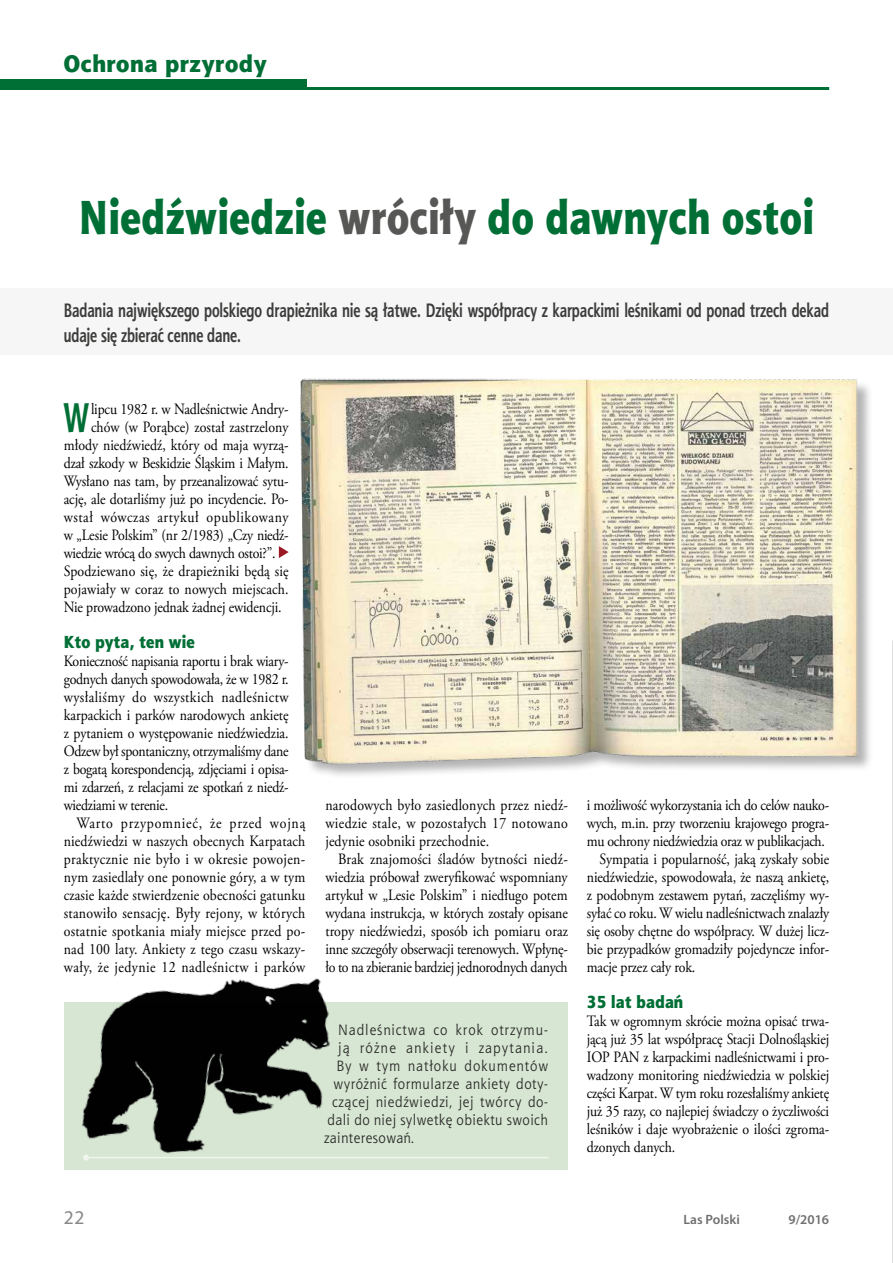
<style>
.page{position:relative;width:893px;height:1263px;background:#fff}
.page>*{position:absolute;margin:0;border:0;box-sizing:border-box;transform-origin:0 0}
.t1{font:48px "Aerton Cnd TTEFN Black";letter-spacing:.02em;color:#006f35}
.t2{font:700 41.55px "Aerton Cnd TTEFN";color:#006f35;scale:.88 1}
.t3{font:24px "Aerton Cnd TTEFN Black";letter-spacing:.03em;color:#006f35;scale:1.2 1}
.t4{font:700 19.5px/24.8px "Aerton Cnd TTEFN";color:#3c3c3b;scale:.9 1}
.t5{font:19.5px "Myriad Pro";color:#878787}
.t6{font:17.55px "Aerton Cnd TTEFN Black";letter-spacing:.02em;color:#006f35;scale:1.11 1}
.t7{font:15.75px/18px "Adobe Garamond Pro";letter-spacing:-.01em;color:#000;text-align:justify;scale:.88 1}
.t8{font:15.75px "Adobe Garamond Pro";letter-spacing:.01em;color:#000;scale:.88 1}
.t9{font:15.75px "Adobe Garamond Pro";letter-spacing:.04em;color:#000;scale:.88 1}
.t10{font:15px "Aerton TTEFN";letter-spacing:.045em;color:#282827;scale:.95 1}
.t11{font:15px "Aerton TTEFN";letter-spacing:.065em;color:#282827;scale:.95 1}
.t12{font:15px "Aerton TTEFN";letter-spacing:.085em;color:#282827;scale:.95 1}
.t13{font:600 13.5px "Myriad Pro";color:#706f6f}
.s1{color:#575756}
</style>
<div class="page">
<div style="left:0;top:79px;width:307px;height:11px;background:#006f35"></div>
<hr style="left:0;top:87px;width:829px;height:3px;background:#006f35">
<div style="left:0;top:288px;width:893px;height:67px;background:#f6f6f6"></div>
<svg style="left:279px;top:546px;width:10px;height:12px"></svg>
<div style="left:302px;top:380px;width:571px;height:399px;background:#000;opacity:.3"></div>
<img style="left:300px;top:378px;width:557px;height:396px">
<svg style="left:892px;top:640px;width:1px;height:623px"></svg>
<div style="left:64px;top:1002px;width:504px;height:168px;background:#d7e6d2"></div>
<hr style="left:86px;top:1157px;width:463px;height:1px;background:#eff5ee">
<img style="left:82px;top:978px;width:248px;height:183px">
<h3 class="t3" style="left:64px;top:49px;width:170px">Ochrona przyrody</h3>
<h1 class="t1" style="left:80px;top:187px;width:735px">Niedźwiedzie <span class="s1">wróciły</span> do dawnych ostoi</h1>
<p class="t4" style="left:64px;top:298px;width:852px">Badania największego polskiego drapieżnika nie są łatwe. Dzięki współpracy z karpackimi leśnikami od ponad trzech dekad udaje się zbierać cenne dane.</p>
<h2 class="t2" style="left:64px;top:392px;width:31px">W</h2>
<p class="t7" style="left:91px;top:401px;width:226px">lipcu 1982 r. w Nadleśnictwie Andry-</p>
<p class="t7" style="left:91px;top:419px;width:226px">chów (w Porąbce) został zastrzelony</p>
<p class="t7" style="left:64px;top:437px;width:257px">młody niedźwiedź, który od maja wyrzą-</p>
<p class="t7" style="left:64px;top:455px;width:257px">dzał szkody w Beskidzie Śląskim i Małym.</p>
<p class="t7" style="left:64px;top:473px;width:257px">Wysłano nas tam, by przeanalizować sytu-</p>
<p class="t7" style="left:64px;top:491px;width:257px">ację, ale dotarliśmy już po incydencie. Po-</p>
<p class="t9" style="left:64px;top:508px;width:257px">wstał wówczas artykuł opublikowany</p>
<p class="t7" style="left:64px;top:527px;width:257px">w „Lesie Polskim” (nr 2/1983) „Czy niedź-</p>
<p class="t7" style="left:64px;top:545px;width:242px">wiedzie wrócą do swych dawnych ostoi?”.</p>
<p class="t8" style="left:64px;top:562px;width:257px">Spodziewano się, że drapieżniki będą się</p>
<p class="t8" style="left:64px;top:580px;width:257px">pojawiały w coraz to nowych miejscach.</p>
<p class="t7" style="left:64px;top:599px;width:249px">Nie prowadzono jednak żadnej ewidencji.</p>
<p class="t6" style="left:64px;top:631px;width:120px">Kto pyta, ten wie</p>
<p class="t7" style="left:64px;top:653px;width:257px">Konieczność napisania raportu i brak wiary&shy;godnych danych spowodowała, że w 1982 r. wysłaliśmy do wszystkich nadleśnictw karpackich i parków narodowych ankietę z pytaniem o występowanie niedźwiedzia.<br>Odzew był spontaniczny, otrzymaliśmy dane z bogatą korespondencją, zdjęciami i opisa&shy;mi zdarzeń, z relacjami ze spotkań z niedź&shy;wiedziami w terenie.</p>
<p class="t7" style="left:64px;top:815px;width:276px;text-indent:13px">Warto przypomnieć, że przed wojną niedźwiedzi w naszych obecnych Karpatach praktycznie nie było i w okresie powojen&shy;nym zasiedlały one ponownie góry, a w tym czasie każde stwierdzenie obecności gatunku stanowiło sensację. Były rejony, w których ostatnie spotkania miały miejsce przed po&shy;nad 100 laty. Ankiety z tego czasu wskazy&shy;wały, że jedynie 12 nadleśnictw i parków</p>
<p class="t7" style="left:325px;top:797px;width:277px">narodowych było zasiedlonych przez niedź&shy;wiedzie stale, w pozostałych 17 notowano jedynie osobniki przechodnie.</p>
<p class="t7" style="left:325px;top:851px;width:277px;text-indent:13px">Brak znajomości śladów bytności niedź&shy;wiedzia próbował zweryfikować wspomniany artykuł w „Lesie Polskim” i niedługo potem wydana instrukcja, w których zostały opisane tropy niedźwiedzi, sposób ich pomiaru oraz inne szczegóły obserwacji terenowych. Wpłynę&shy;ło to na zbieranie bardziej jednorodnych danych</p>
<p class="t11" style="left:338px;top:1021px;width:223px">Nadleśnictwa co krok otrzymu-</p>
<p class="t12" style="left:338px;top:1039px;width:223px">ją różne ankiety i zapytania.</p>
<p class="t10" style="left:337px;top:1057px;width:224px">By w tym natłoku dokumentów</p>
<p class="t10" style="left:334px;top:1075px;width:227px">wyróżnić formularze ankiety doty-</p>
<p class="t10" style="left:332px;top:1093px;width:229px">czącej niedźwiedzi, jej twórcy do-</p>
<p class="t10" style="left:328px;top:1111px;width:234px">dali do niej sylwetkę obiektu swoich</p>
<p class="t10" style="left:324px;top:1129px;width:96px">zainteresowań.</p>
<p class="t7" style="left:587px;top:797px;width:277px">i możliwość wykorzystania ich do celów nauko-</p>
<p class="t7" style="left:587px;top:815px;width:277px">wych, m.in. przy tworzeniu krajowego progra-</p>
<p class="t7" style="left:587px;top:833px;width:272px">mu ochrony niedźwiedzia oraz w publikacjach.</p>
<p class="t7" style="left:600px;top:851px;width:263px">Sympatia i popularność, jaką zyskały sobie</p>
<p class="t7" style="left:587px;top:869px;width:277px">niedźwiedzie, spowodowała, że naszą ankietę,</p>
<p class="t7" style="left:587px;top:887px;width:277px">z podobnym zestawem pytań, zaczęliśmy wy-</p>
<p class="t7" style="left:587px;top:905px;width:277px">syłać co roku. W wielu nadleśnictwach znalazły</p>
<p class="t7" style="left:587px;top:923px;width:277px">się osoby chętne do współpracy. W dużej licz-</p>
<p class="t7" style="left:587px;top:941px;width:277px">bie przypadków gromadziły pojedyncze infor-</p>
<p class="t7" style="left:587px;top:959px;width:125px">macje przez cały rok.</p>
<p class="t6" style="left:587px;top:991px;width:88px">35 lat badań</p>
<p class="t7" style="left:587px;top:1013px;width:277px">Tak w ogromnym skrócie można opisać trwa&shy;jącą już 35 lat współpracę Stacji Dolnośląskiej IOP PAN z karpackimi nadleśnictwami i pro&shy;wadzony monitoring niedźwiedzia w polskiej części Karpat. W tym roku rozesłaliśmy ankietę już 35 razy, co najlepiej świadczy o życzliwości leśników i daje wyobrażenie o ilości zgroma&shy;dzonych danych.</p>
<p class="t5" style="left:64px;top:1205px;width:22px">22</p>
<p class="t13" style="left:684px;top:1211px;width:58px">Las Polski</p>
<p class="t13" style="left:788px;top:1211px;width:42px">9/2016</p>
</div>
